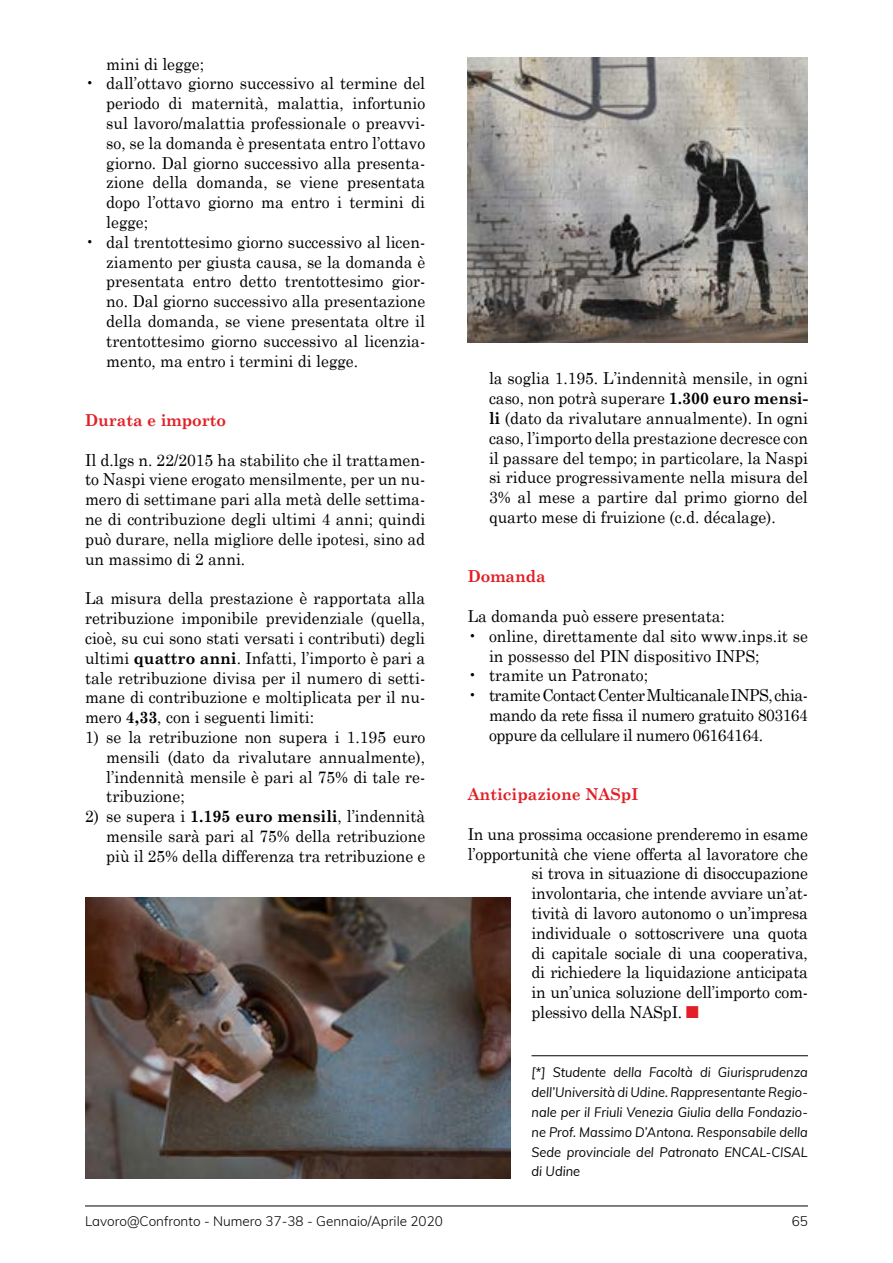
<style>
.page{position:relative;width:893px;height:1263px;background:#fff}
.page>*{position:absolute;margin:0;border:0;box-sizing:border-box;transform-origin:0 0}
.t1{font:16.5px/19.8px "Century Schoolbook";color:#000;text-align:justify;scale:.95 1}
.t2{font:700 16.5px "Century Schoolbook";color:#e21f26;scale:.95 1}
.t3{font:italic 13.5px/19.8px "Muli";color:#000;text-align:justify;scale:.95 1}
.t4{font:300 13.5px "Muli";color:#000}
.s1{font-weight:700}
.s2{font-family:"Monotype Sorts";color:#e21f26}
</style>
<div class="page">
<hr style="left:85px;top:1205px;width:723px;height:1px;background:#000">
<hr style="left:531px;top:1055px;width:277px;height:1px;background:#000">
<img style="left:85px;top:897px;width:425px;height:281px">
<img style="left:467px;top:57px;width:341px;height:285px">
<p class="t1" style="left:106px;top:53px;width:104px">mini di legge;</p>
<p class="t1" style="left:106px;top:73px;width:337px;text-indent:-21px">• dall’ottavo giorno successivo al termine del periodo di maternità, malattia, infortunio sul lavoro/malattia professionale o preavvi&shy;so, se la domanda è presentata entro l’ottavo giorno. Dal giorno successivo alla presenta&shy;zione della domanda, se viene presentata dopo l’ottavo giorno ma entro i termini di legge;</p>
<p class="t1" style="left:106px;top:232px;width:337px;text-indent:-21px">• dal trentottesimo giorno successivo al licen&shy;ziamento per giusta causa, se la domanda è presentata entro detto trentottesimo gior&shy;no. Dal giorno successivo alla presentazione della domanda, se viene presentata oltre il trentottesimo giorno successivo al licenzia&shy;mento, ma entro i termini di legge.</p>
<p class="t2" style="left:85px;top:410px;width:150px">Durata e importo</p>
<p class="t1" style="left:85px;top:449px;width:360px">Il d.lgs n. 22/2015 ha stabilito che il trattamen&shy;to Naspi viene erogato mensilmente, per un nu&shy;mero di settimane pari alla metà delle settima&shy;ne di contribuzione degli ultimi 4 anni; quindi può durare, nella migliore delle ipotesi, sino ad un massimo di 2 anni.</p>
<p class="t1" style="left:85px;top:588px;width:360px">La misura della prestazione è rapportata alla retribuzione imponibile previdenziale (quella, cioè, su cui sono stati versati i contributi) degli ultimi <span class="s1">quattro anni</span>. Infatti, l’importo è pari a tale retribuzione divisa per il numero di setti&shy;mane di contribuzione e moltiplicata per il nu&shy;mero <span class="s1">4,33</span>, con i seguenti limiti:</p>
<p class="t1" style="left:106px;top:727px;width:337px;text-indent:-21px">1) se la retribuzione non supera i 1.195 euro mensili (dato da rivalutare annualmente), l’indennità mensile è pari al 75% di tale re&shy;tribuzione;</p>
<p class="t1" style="left:106px;top:806px;width:337px;text-indent:-21px">2) se supera i <span class="s1">1.195 euro mensili</span>, l’indennità mensile sarà pari al 75% della retribuzione più il 25% della differenza tra retribuzione e</p>
<p class="t1" style="left:489px;top:368px;width:337px">la soglia 1.195. L’indennità mensile, in ogni caso, non potrà superare <span class="s1">1.300 euro mensi&shy;li</span> (dato da rivalutare annualmente). In ogni caso, l’importo della prestazione decresce con il passare del tempo; in particolare, la Naspi si riduce progressivamente nella misura del 3% al mese a partire dal primo giorno del quarto mese di fruizione (c.d. décalage).</p>
<p class="t2" style="left:468px;top:566px;width:84px">Domanda</p>
<p class="t1" style="left:468px;top:606px;width:272px">La domanda può essere presentata:</p>
<p class="t1" style="left:489px;top:625px;width:337px;text-indent:-21px">• online, direttamente dal sito www.inps.it se in possesso del PIN dispositivo INPS;</p>
<p class="t1" style="left:468px;top:665px;width:191px">• tramite un Patronato;</p>
<p class="t1" style="left:489px;top:685px;width:337px;text-indent:-21px">• tramite Contact Center Multicanale INPS, chia&shy;mando da rete fissa il numero gratuito 803164 oppure da cellulare il numero 06164164.</p>
<p class="t2" style="left:468px;top:784px;width:181px">Anticipazione NASpI</p>
<p class="t1" style="left:468px;top:823px;width:360px">In una prossima occasione prenderemo in esame</p>
<p class="t1" style="left:468px;top:843px;width:360px">l’opportunità che viene offerta al lavoratore che</p>
<p class="t1" style="left:532px;top:863px;width:292px">si trova in situazione di disoccupazione</p>
<p class="t1" style="left:532px;top:883px;width:292px">involontaria, che intende avviare un’at-</p>
<p class="t1" style="left:531px;top:903px;width:292px">tività di lavoro autonomo o un’impresa</p>
<p class="t1" style="left:531px;top:922px;width:292px">individuale o sottoscrivere una quota</p>
<p class="t1" style="left:531px;top:942px;width:292px">di capitale sociale di una cooperativa,</p>
<p class="t1" style="left:531px;top:962px;width:292px">di richiedere la liquidazione anticipata</p>
<p class="t1" style="left:531px;top:982px;width:292px">in un’unica soluzione dell’importo com-</p>
<p class="t1" style="left:531px;top:1002px;width:178px">plessivo della NASpI. <span class="s2">n</span></p>
<p class="t3" style="left:531px;top:1062px;width:292px">[*] Studente della Facoltà di Giurisprudenza dell’Università di Udine. Rappresentante Regio&shy;nale per il Friuli Venezia Giulia della Fondazio&shy;ne Prof. Massimo D’Antona. Responsabile della Sede provinciale del Patronato ENCAL-CISAL di Udine</p>
<p class="t4" style="left:85px;top:1212px;width:359px">Lavoro@Confronto - Numero 37-38 - Gennaio/Aprile 2020</p>
<p class="t4" style="left:792px;top:1212px;width:18px">65</p>
</div>
